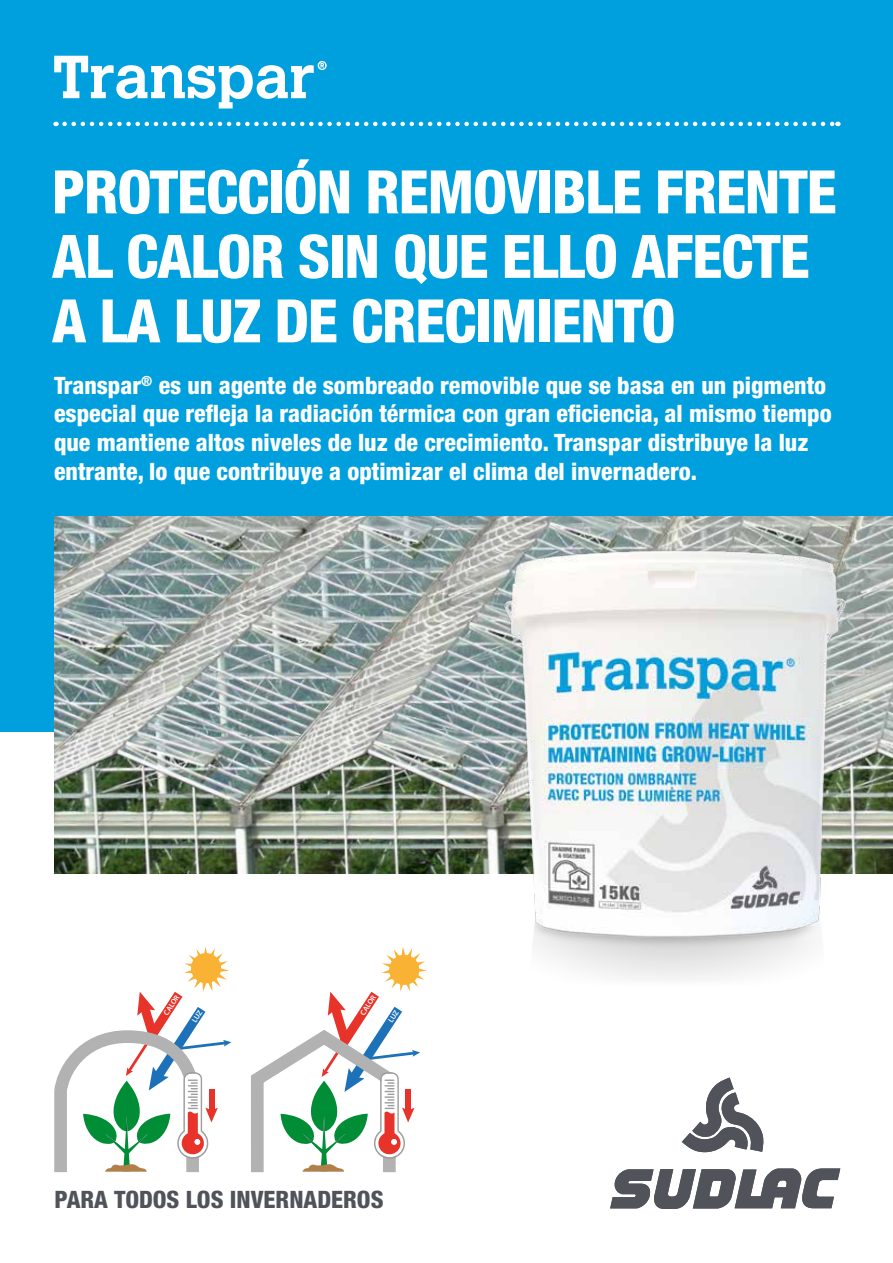
<style>
.page{position:relative;width:893px;height:1263px;background:#fff}
.page>*{position:absolute;margin:0;border:0;box-sizing:border-box;transform-origin:0 0}
.t1{font:800 condensed 60px/64.5px "Helvetica Neue";letter-spacing:-.02em;color:#fff}
.t2{font:800 condensed 24px/28.8px "Helvetica Neue";color:#fff}
.t3{font:800 condensed 24px "Helvetica Neue";color:#50535a}
.t4{font:600 7.65px "Myriad Pro";color:#fff}
</style>
<div class="page">
<div style="left:0;top:0;width:893px;height:731px;background:#00a0df"></div>
<img style="left:54px;top:517px;width:439px;height:357px">
<img style="left:493px;top:516px;width:400px;height:463px">
<svg style="left:65px;top:122px;width:773px;height:4px"></svg>
<svg style="left:610px;top:1168px;width:230px;height:41px"></svg>
<svg style="left:682px;top:1077px;width:82px;height:75px"></svg>
<svg style="left:54px;top:56px;width:273px;height:53px"></svg>
<svg style="left:251px;top:947px;width:176px;height:226px"></svg>
<svg style="left:54px;top:947px;width:177px;height:225px"></svg>
<h1 class="t1" style="left:52px;top:159px;width:786px">PROTECCIÓN REMOVIBLE FRENTE<br>AL CALOR SIN QUE ELLO AFECTE<br>A LA LUZ DE CRECIMIENTO</h1>
<p class="t2" style="left:54px;top:370px;width:779px">Transpar<sup>®</sup> es un agente de sombreado removible que se basa en un pigmento especial que refleja la radiación térmica con gran eficiencia, al mismo tiempo que mantiene altos niveles de luz de crecimiento. Transpar distribuye la luz entrante, lo que contribuye a optimizar el clima del invernadero.</p>
<p class="t4" style="left:358px;top:216px;width:24px;rotate:-57deg">CALOR</p>
<p class="t4" style="left:162px;top:484px;width:24px;rotate:-57deg">CALOR</p>
<p class="t4" style="left:358px;top:485px;width:24px;rotate:-57deg">CALOR</p>
<p class="t4" style="left:161px;top:1012px;width:24px;rotate:-57deg">CALOR</p>
<p class="t4" style="left:358px;top:1012px;width:24px;rotate:-57deg">CALOR</p>
<p class="t3" style="left:55px;top:1185px;width:330px">PARA TODOS LOS INVERNADEROS</p>
</div>
